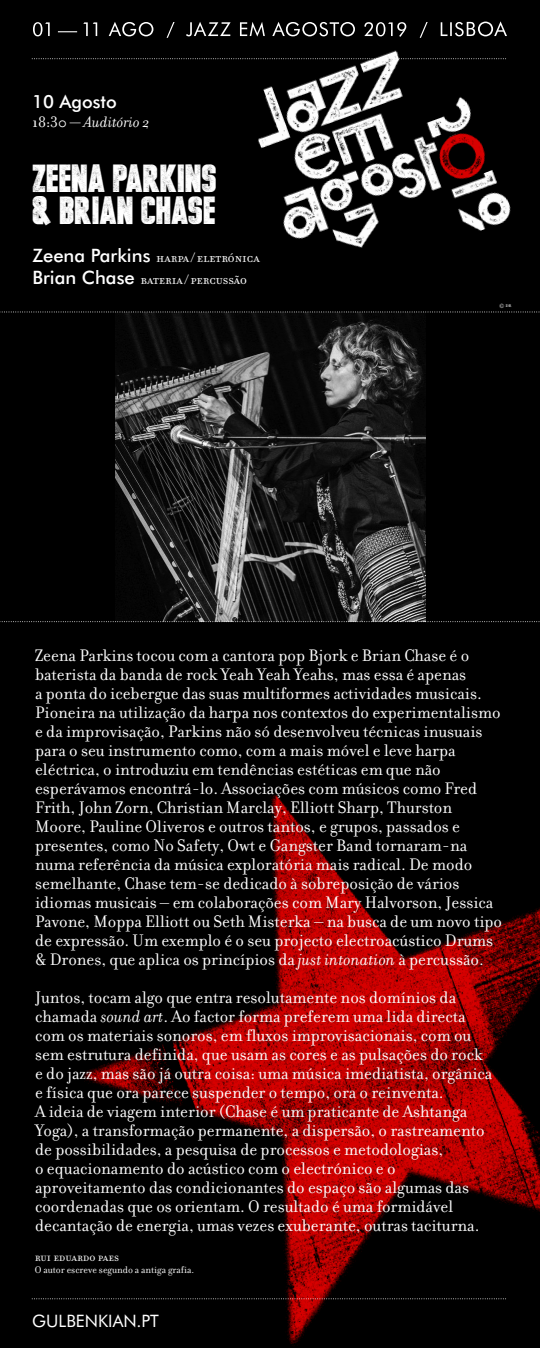
<style>
.page{position:relative;width:540px;height:1348px;background:#000}
.page>*{position:absolute;margin:0;border:0;box-sizing:border-box;transform-origin:0 0}
.t1{font:36.6px/32px "Headlined";color:#fff}
.t2{font:500 18.2px "Futura BT";color:#fff}
.t3{font:18px/19px "Filosofia";color:#fff}
.t4{font:17.15px "Futura BT";color:#fff}
.t5{font:italic 16.35px "Filosofia";color:#fff}
.t6{font:14.6px/22.1px "Filosofia Fractions";color:#fff}
.t7{font:13px "Filosofia Fractions";color:#fff}
.t8{font:10.45px "Filosofia";color:#fff}
.t9{font:6.5px "Filosofia Fractions";color:#fff}
.s1{font-style:normal}
.s2{font-family:"Futura BT";font-weight:500;font-size:18.45px}
.s3{font-style:italic}
</style>
<div class="page">
<img style="left:115px;top:313px;width:311px;height:308px">
<img style="left:54px;top:795px;width:486px;height:551px">
<svg style="left:32px;top:58px;width:179px;height:1px"></svg>
<svg style="left:32px;top:1298px;width:476px;height:1px"></svg>
<svg style="left:0;top:621px;width:540px;height:1px"></svg>
<svg style="left:0;top:312px;width:211px;height:1px"></svg>
<svg style="left:33px;top:22px;width:178px;height:16px"></svg>
<img style="left:211px;top:21px;width:329px;height:299px">
<p class="t2" style="left:32px;top:90px;width:86px">10 Agosto</p>
<p class="t5" style="left:32px;top:113px;width:119px"><span class="s1">18:30 —</span> Auditório 2</p>
<h1 class="t1" style="left:32px;top:163px;width:186px">ZEENA PARKINS &amp; BRIAN CHASE</h1>
<p class="t6" style="left:32px;top:246px;width:229px"><span class="s2">Zeena Parkins</span> harpa / eletrónica<br><span class="s2">Brian Chase</span> bateria / percussão</p>
<p class="t9" style="left:499px;top:302px;width:13px">© dr</p>
<p class="t3" style="left:35px;top:646px;width:469px">Zeena Parkins tocou com a cantora pop Bjork e Brian Chase é o baterista da banda de rock Yeah Yeah Yeahs, mas essa é apenas<br>a ponta do icebergue das suas multiformes actividades musicais.<br>Pioneira na utilização da harpa nos contextos do experimentalismo e da improvisação, Parkins não só desenvolveu técnicas inusuais para o seu instrumento como, com a mais móvel e leve harpa eléctrica, o introduziu em tendências estéticas em que não esperávamos encontrá-lo. Associações com músicos como Fred Frith, John Zorn, Christian Marclay, Elliott Sharp, Thurston Moore, Pauline Oliveros e outros tantos, e grupos, passados e presentes, como No Safety, Owt e Gangster Band tornaram-na numa referência da música exploratória mais radical. De modo semelhante, Chase tem-se dedicado à sobreposição de vários idiomas musicais – em colaborações com Mary Halvorson, Jessica Pavone, Moppa Elliott ou Seth Misterka – na busca de um novo tipo de expressão. Um exemplo é o seu projecto electroacústico Drums &amp; Drones, que aplica os princípios da <span class="s3">just intonation</span> à percussão.</p>
<p class="t3" style="left:35px;top:988px;width:459px">Juntos, tocam algo que entra resolutamente nos domínios da chamada <span class="s3">sound art</span>. Ao factor forma preferem uma lida directa com os materiais sonoros, em fluxos improvisacionais, com ou sem estrutura definida, que usam as cores e as pulsações do rock e do jazz, mas são já outra coisa: uma música imediatista, orgânica e física que ora parece suspender o tempo, ora o reinventa.<br>A ideia de viagem interior (Chase é um praticante de Ashtanga Yoga), a transformação permanente, a dispersão, o rastreamento de possibilidades, a pesquisa de processos e metodologias,<br>o equacionamento do acústico com o electrónico e o aproveitamento das condicionantes do espaço são algumas das coordenadas que os orientam. O resultado é uma formidável decantação de energia, umas vezes exuberante, outras taciturna.</p>
<p class="t7" style="left:35px;top:1250px;width:86px">rui eduardo paes</p>
<p class="t8" style="left:35px;top:1264px;width:161px">O autor escreve segundo a antiga grafia.</p>
<p class="t4" style="left:32px;top:1310px;width:128px">GULBENKIAN.PT</p>
</div>
